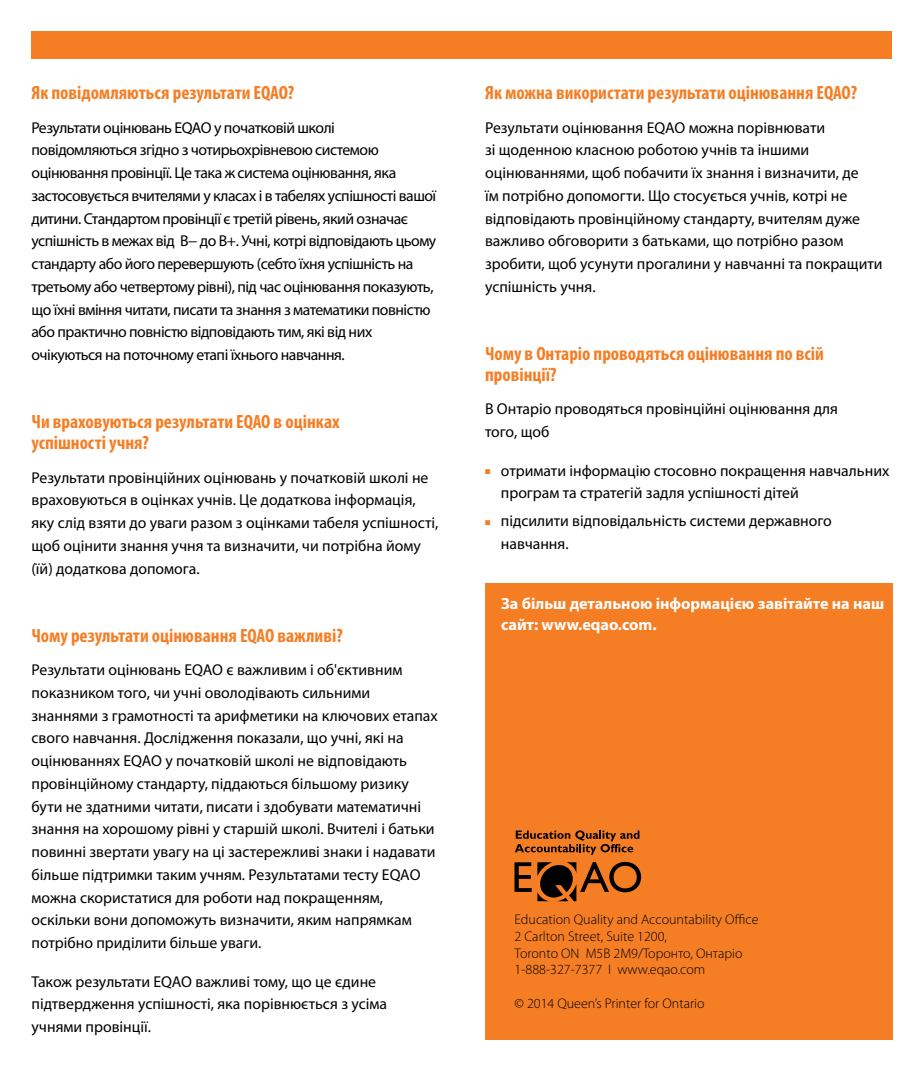
<style>
.page{position:relative;width:924px;height:1071px;background:#fff}
.page>*{position:absolute;margin:0;border:0;box-sizing:border-box;transform-origin:0 0}
.t1{font:700 condensed 19.25px/21px "Myriad Pro";color:#f57e25}
.t2{font:700 16.1px/21px "Myriad Pro";color:#fff}
.t3{font:15.75px/22.8px "Myriad Pro";color:#000}
.t4{font:15.75px/22.8px "Myriad Pro";letter-spacing:-.03em;color:#000}
.t5{font:300 14px/16.8px "Myriad Pro";color:#000}
.s1{color:#f57e25}
</style>
<div class="page">
<div style="left:485px;top:583px;width:407px;height:457px;background:#f57e25"></div>
<div style="left:32px;top:32px;width:860px;height:27px;background:#f57e25"></div>
<svg style="left:515px;top:830px;width:124px;height:25px"></svg>
<svg style="left:515px;top:862px;width:126px;height:39px"></svg>
<p class="t1" style="left:32px;top:82px;width:264px">Як повідомляються результати EQAO?</p>
<p class="t4" style="left:32px;top:116px;width:406px">Результати оцінювань EQAO у початковій школі повідомляються згідно з чотирьохрівневою системою оцінювання провінції. Це така ж система оцінювання, яка застосовується вчителями у класах і в табелях успішності вашої дитини. Стандартом провінції є третій рівень, який означає успішність в межах від B− до B+. Учні, котрі відповідають цьому стандарту або його перевершують (себто їхня успішність на третьому або четвертому рівні), під час оцінювання показують, що їхні вміння читати, писати та знання з математики повністю або практично повністю відповідають тим, які від них очікуються на поточному етапі їхнього навчання.</p>
<p class="t1" style="left:32px;top:411px;width:310px">Чи враховуються результати EQAO в оцінках успішності учня?</p>
<p class="t3" style="left:32px;top:466px;width:408px">Результати провінційних оцінювань у початковій школі не враховуються в оцінках учнів. Це додаткова інформація, яку слід взяти до уваги разом з оцінками табеля успішності, щоб оцінити знання учня та визначити, чи потрібна йому (їй) додаткова допомога.</p>
<p class="t1" style="left:32px;top:625px;width:313px">Чому результати оцінювання EQAO важливі?</p>
<p class="t3" style="left:32px;top:658px;width:408px">Результати оцінювань EQAO є важливим і об'єктивним показником того, чи учні оволодівають сильними знаннями з грамотності та арифметики на ключових етапах свого навчання. Дослідження показали, що учні, які на оцінюваннях EQAO у початковій школі не відповідають провінційному стандарту, піддаються більшому ризику бути не здатними читати, писати і здобувати математичні знання на хорошому рівні у старшій школі. Вчителі і батьки повинні звертати увагу на ці застережливі знаки і надавати більше підтримки таким учням. Результатами тесту EQAO можна скористатися для роботи над покращенням, оскільки вони допоможуть визначити, яким напрямкам потрібно приділити більше уваги.</p>
<p class="t3" style="left:32px;top:970px;width:357px">Також результати EQAO важливі тому, що це єдине підтвердження успішності, яка порівнюється з усіма учнями провінції.</p>
<p class="t1" style="left:485px;top:82px;width:374px">Як можна використати результати оцінювання EQAO?</p>
<p class="t3" style="left:485px;top:116px;width:399px">Результати оцінювання EQAO можна порівнювати<br>зі щоденною класною роботою учнів та іншими оцінюваннями, щоб побачити їх знання і визначити, де<br>їм потрібно допомогти. Що стосується учнів, котрі не відповідають провінційному стандарту, вчителям дуже важливо обговорити з батьками, що потрібно разом зробити, щоб усунути прогалини у навчанні та покращити успішність учня.</p>
<p class="t1" style="left:485px;top:343px;width:340px">Чому в Онтаріо проводяться оцінювання по всій провінції?</p>
<p class="t3" style="left:485px;top:398px;width:355px">В Онтаріо проводяться провінційні оцінювання для того, щоб</p>
<p class="t3" style="left:501px;top:459px;width:390px;text-indent:-16px"><span class="s1">■</span> отримати інформацію стосовно покращення навчальних програм та стратегій задля успішності дітей</p>
<p class="t3" style="left:501px;top:510px;width:333px;text-indent:-16px"><span class="s1">■</span> підсилити відповідальність системи державного навчання.</p>
<p class="t2" style="left:501px;top:593px;width:385px">За більш детальною інформацією завітайте на наш сайт: www.eqao.com.</p>
<p class="t5" style="left:514px;top:911px;width:245px">Education Quality and Accountability Office 2 Carlton Street, Suite 1200,<br>Toronto ON M5B 2M9/Торонто, Онтаріо 1-888-327-7377 I www.eqao.com</p>
<p class="t5" style="left:514px;top:995px;width:192px">© 2014 Queen’s Printer for Ontario</p>
</div>
